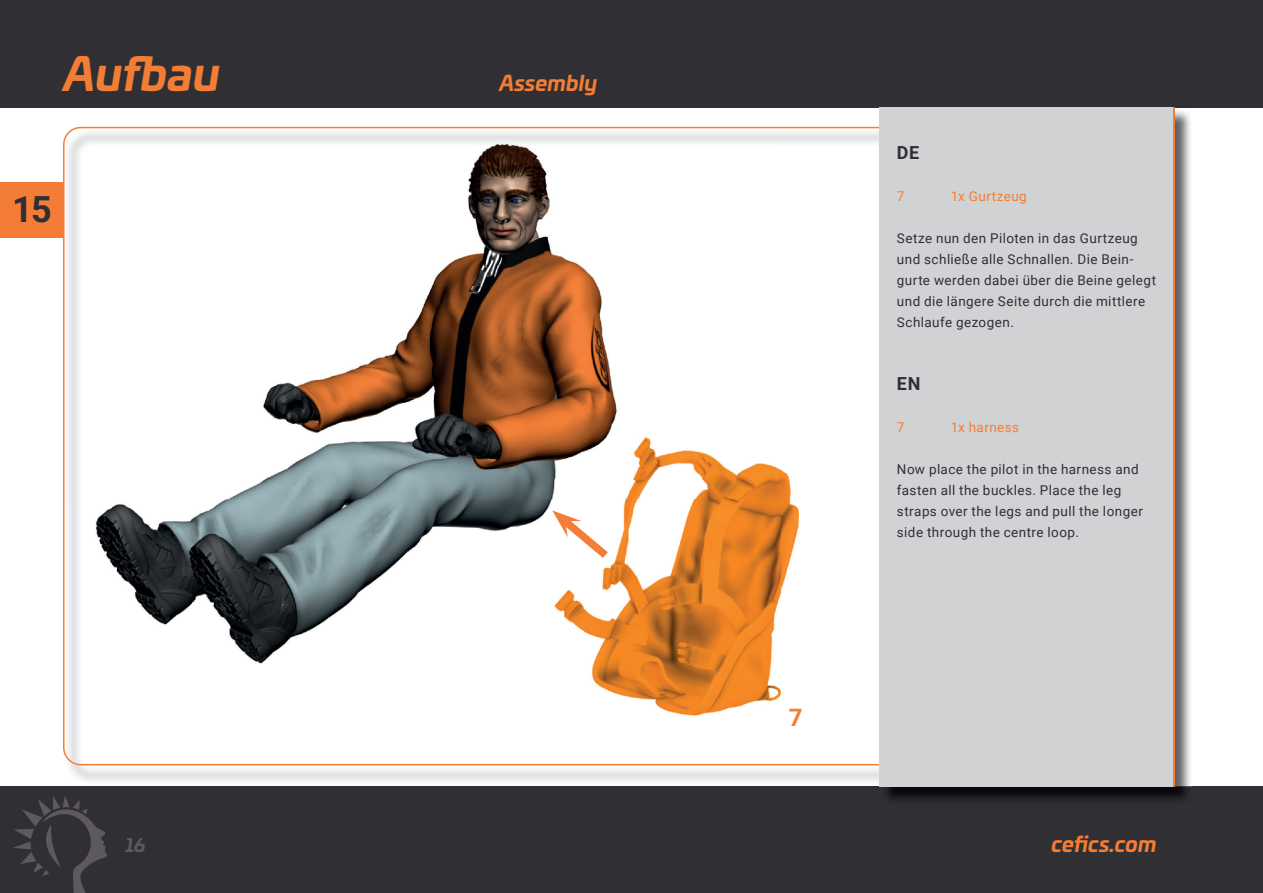
<style>
.page{position:relative;width:1263px;height:893px;background:#fff}
.page>*{position:absolute;margin:0;border:0;box-sizing:border-box;transform-origin:0 0}
.t1{font:italic 700 45px "Univia Pro";color:#f47d35}
.t2{font:700 36px "Roboto";color:#302f35}
.t3{font:700 24px "Roboto";color:#f47d34}
.t4{font:italic 700 21px "Univia Pro";color:#f47d35}
.t5{font:700 18px "Roboto";color:#302f35}
.t6{font:italic 700 18px "Univia Pro";color:#5e595d}
.t7{font:13.5px/21px "Roboto";letter-spacing:.03em;color:#302f35}
.t8{font:13.5px "Roboto";letter-spacing:.03em;color:#f47d34}
</style>
<div class="page">
<div style="left:0;top:0;width:1263px;height:107px;background:#302f34"></div>
<div style="left:0;top:786px;width:1263px;height:107px;background:#302f34"></div>
<svg style="left:13px;top:796px;width:94px;height:97px"></svg>
<div style="left:0;top:182px;width:64px;height:56px;background:#f37d36"></div>
<svg style="left:63px;top:127px;width:816px;height:638px"></svg>
<svg style="left:552px;top:510px;width:56px;height:48px"></svg>
<img style="left:887px;top:111px;width:305px;height:689px">
<div style="left:879px;top:107px;width:295px;height:680px;background:#d1d2d4"></div>
<hr style="left:1174px;top:107px;width:1px;height:680px;background:#f37d36">
<h1 class="t1" style="left:64px;top:38px;width:158px">Aufbau</h1>
<h2 class="t2" style="left:12px;top:184px;width:41px">15</h2>
<h3 class="t4" style="left:499px;top:67px;width:99px">Assembly</h3>
<h3 class="t5" style="left:897px;top:140px;width:24px">DE</h3>
<p class="t8" style="left:897px;top:187px;width:9px">7</p>
<p class="t8" style="left:951px;top:187px;width:77px">1x Gurtzeug</p>
<p class="t7" style="left:897px;top:227px;width:261px">Setze nun den Piloten in das Gurtzeug und schließe alle Schnallen. Die Bein&shy;gurte werden dabei über die Beine gelegt und die längere Seite durch die mittlere Schlaufe gezogen.</p>
<h3 class="t5" style="left:897px;top:371px;width:25px">EN</h3>
<p class="t8" style="left:897px;top:418px;width:9px">7</p>
<p class="t8" style="left:951px;top:418px;width:70px">1x harness</p>
<p class="t7" style="left:897px;top:458px;width:247px">Now place the pilot in the harness and fasten all the buckles. Place the leg straps over the legs and pull the longer side through the centre loop.</p>
<h3 class="t3" style="left:789px;top:701px;width:15px">7</h3>
<h3 class="t6" style="left:126px;top:831px;width:22px">16</h3>
<h3 class="t4" style="left:1051px;top:827px;width:107px">cefics.com</h3>
</div>
